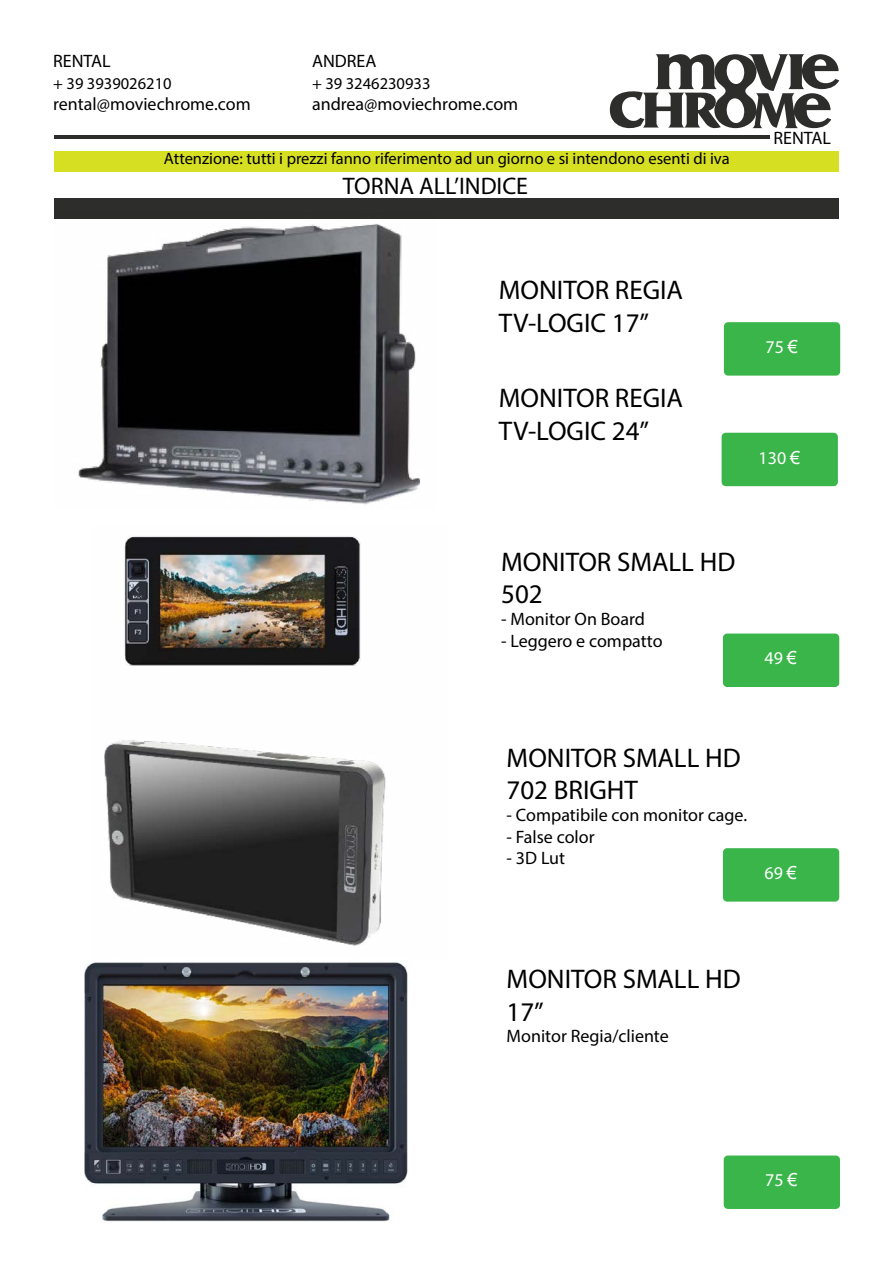
<style>
.page{position:relative;width:893px;height:1263px;background:#fff}
.page>*{position:absolute;margin:0;border:0;box-sizing:border-box;transform-origin:0 0}
.t1{font:27px/32.4px "Myriad Pro";color:#000}
.t2{font:24px "Myriad Pro";color:#000}
.t3{font:18px "Myriad Pro";color:#000}
.t4{font:18px "Myriad Pro";color:#fff}
.t5{font:16.5px "Myriad Pro";color:#000}
.s1{font-family:"Arial"}
</style>
<div class="page">
<div style="left:54px;top:198px;width:784px;height:21px;background:#2d2d2c"></div>
<hr style="left:54px;top:136px;width:716px;height:3px;background:#2d2d2c">
<svg style="left:610px;top:54px;width:229px;height:75px"></svg>
<div style="left:54px;top:151px;width:784px;height:20px;background:#d7df23"></div>
<img style="left:104px;top:536px;width:282px;height:410px">
<img style="left:85px;top:962px;width:323px;height:260px">
<div style="left:723px;top:633px;width:116px;height:54px;background:#39b54a;border-radius:4px"></div>
<div style="left:723px;top:848px;width:116px;height:54px;background:#39b54a;border-radius:4px"></div>
<div style="left:724px;top:1155px;width:116px;height:54px;background:#39b54a;border-radius:4px"></div>
<img style="left:78px;top:224px;width:342px;height:281px">
<div style="left:724px;top:322px;width:116px;height:54px;background:#39b54a;border-radius:4px"></div>
<div style="left:722px;top:433px;width:116px;height:53px;background:#39b54a;border-radius:4px"></div>
<p class="t3" style="left:53px;top:50px;width:59px">RENTAL</p>
<p class="t5" style="left:53px;top:73px;width:120px">+ 39 3939026210</p>
<p class="t3" style="left:53px;top:93px;width:199px">rental@moviechrome.com</p>
<p class="t3" style="left:312px;top:50px;width:66px">ANDREA</p>
<p class="t5" style="left:312px;top:73px;width:120px">+ 39 3246230933</p>
<p class="t3" style="left:312px;top:93px;width:208px">andrea@moviechrome.com</p>
<p class="t5" style="left:164px;top:149px;width:567px">Attenzione: tutti i prezzi fanno riferimento ad un giorno e si intendono esenti di iva</p>
<h2 class="t2" style="left:343px;top:171px;width:187px">TORNA ALL’INDICE</h2>
<p class="t3" style="left:774px;top:127px;width:59px">RENTAL</p>
<h1 class="t1" style="left:499px;top:274px;width:186px">MONITOR REGIA<br>TV-LOGIC 17”</h1>
<h1 class="t1" style="left:499px;top:382px;width:186px">MONITOR REGIA<br>TV-LOGIC 24”</h1>
<p class="t4" style="left:765px;top:336px;width:34px">75 <span class="s1">€</span></p>
<p class="t4" style="left:759px;top:446px;width:43px">130 <span class="s1">€</span></p>
<h1 class="t1" style="left:501px;top:545px;width:236px">MONITOR SMALL HD<br>502</h1>
<p class="t3" style="left:501px;top:608px;width:145px">- Monitor On Board</p>
<p class="t3" style="left:501px;top:629px;width:163px">- Leggero e compatto</p>
<p class="t4" style="left:764px;top:647px;width:34px">49 <span class="s1">€</span></p>
<h1 class="t1" style="left:507px;top:741px;width:236px">MONITOR SMALL HD<br>702 BRIGHT</h1>
<p class="t3" style="left:507px;top:804px;width:242px">- Compatibile con monitor cage.</p>
<p class="t3" style="left:507px;top:825px;width:90px">- False color</p>
<p class="t3" style="left:507px;top:847px;width:60px">- 3D Lut</p>
<p class="t4" style="left:764px;top:862px;width:34px">69 <span class="s1">€</span></p>
<h1 class="t1" style="left:507px;top:963px;width:236px">MONITOR SMALL HD<br>17”</h1>
<p class="t3" style="left:507px;top:1025px;width:164px">Monitor Regia/cliente</p>
<p class="t4" style="left:765px;top:1169px;width:34px">75 <span class="s1">€</span></p>
</div>
